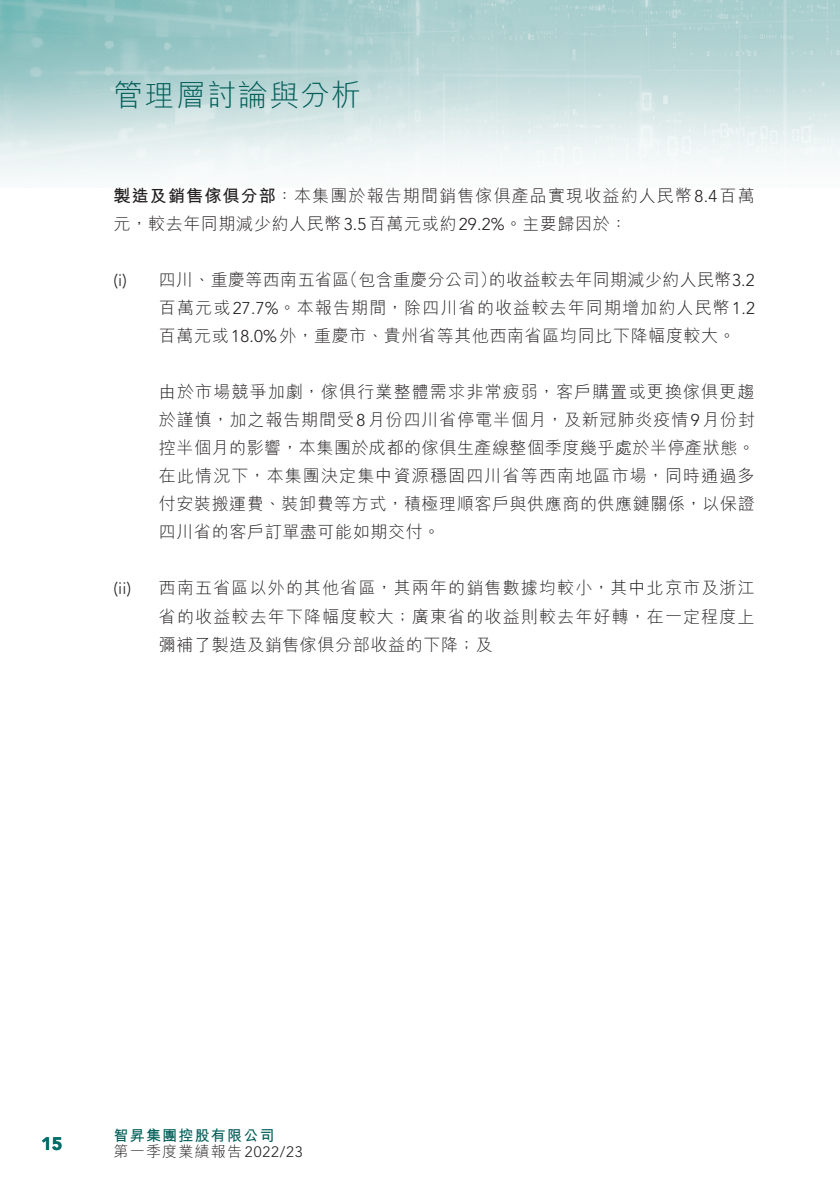
<style>
.page{position:relative;width:840px;height:1191px;background:#fff}
.page>*{position:absolute;margin:0;border:0;box-sizing:border-box;transform-origin:0 0}
.t1{font:300 30px "M Hei HK";letter-spacing:.035em;color:#005d58}
.t2{font:900 18px "Avenir LT Std";color:#006c67}
._00_txt{font:300 17px/28px "M Hei HK";letter-spacing:.065em;color:#231f20}
._00_txt-2{font:300 17px/28px "M Hei HK";letter-spacing:.035em;color:#231f20;text-align:justify}
._00_txt-3{font:300 17px "Avenir LT Std";color:#231f20}
.t3{font:300 15px "M Hei HK";letter-spacing:.08em;color:#231f20}
.t4{font:700 15px "M Hei HK";letter-spacing:.08em;color:#005d58}
.s1{font-weight:700}
.s2{font-family:"Avenir LT Std"}
</style>
<div class="page">
<img style="left:0;top:0;width:839px;height:180px">
<h1 class="t1" style="left:113px;top:80px;width:249px">管理層討論與分析</h1>
<p class="_00_txt" style="left:113px;top:182px;width:642px"><span class="s1">製造及銷售傢俱分部</span>：本集團於報告期間銷售傢俱產品實現收益約人民幣<span class="s2">8.4</span>百萬元，較去年同期減少約人民幣<span class="s2">3.5</span>百萬元或約<span class="s2">29.2%</span>。主要歸因於：</p>
<p class="_00_txt-2" style="left:488px;top:266px;width:267px">的收益較去年同期減少約人民幣<span class="s2">3.2</span></p>
<p class="_00_txt-2" style="left:159px;top:266px;width:192px">四川、重慶等西南五省區</p>
<p class="_00_txt-2" style="left:341px;top:266px;width:157px">（包含重慶分公司）</p>
<p class="_00_txt-3" style="left:113px;top:270px;width:15px">)i(</p>
<p class="_00_txt-3" style="left:113px;top:578px;width:19px">)i i(</p>
<p class="_00_txt" style="left:159px;top:294px;width:597px">百萬元或<span class="s2">27.7%</span>。本報告期間，除四川省的收益較去年同期增加約人民幣<span class="s2">1.2</span>百萬元或<span class="s2">18.0%</span>外，重慶市、貴州省等其他西南省區均同比下降幅度較大。</p>
<p class="_00_txt-2" style="left:159px;top:378px;width:597px">由於市場競爭加劇，傢俱行業整體需求非常疲弱，客戶購置或更換傢俱更趨於謹慎，加之報告期間受<span class="s2">8</span>月份四川省停電半個月，及新冠肺炎疫情<span class="s2">9</span>月份封控半個月的影響，本集團於成都的傢俱生產線整個季度幾乎處於半停產狀態。在此情況下，本集團決定集中資源穩固四川省等西南地區市場，同時通過多付安裝搬運費、裝卸費等方式，積極理順客戶與供應商的供應鏈關係，以保證四川省的客戶訂單盡可能如期交付。</p>
<p class="_00_txt" style="left:159px;top:574px;width:597px">西南五省區以外的其他省區，其兩年的銷售數據均較小，其中北京市及浙江</p>
<p class="_00_txt" style="left:159px;top:602px;width:597px">省的收益較去年下降幅度較大；廣東省的收益則較去年好轉，在一定程度上彌補了製造及銷售傢俱分部收益的下降；及</p>
<p class="t2" style="left:41px;top:1132px;width:23px">15</p>
<p class="t4" style="left:114px;top:1124px;width:162px">智昇集團控股有限公司</p>
<p class="t3" style="left:114px;top:1143px;width:190px">第一季度業績報告<span class="s2">2022/23</span></p>
</div>
